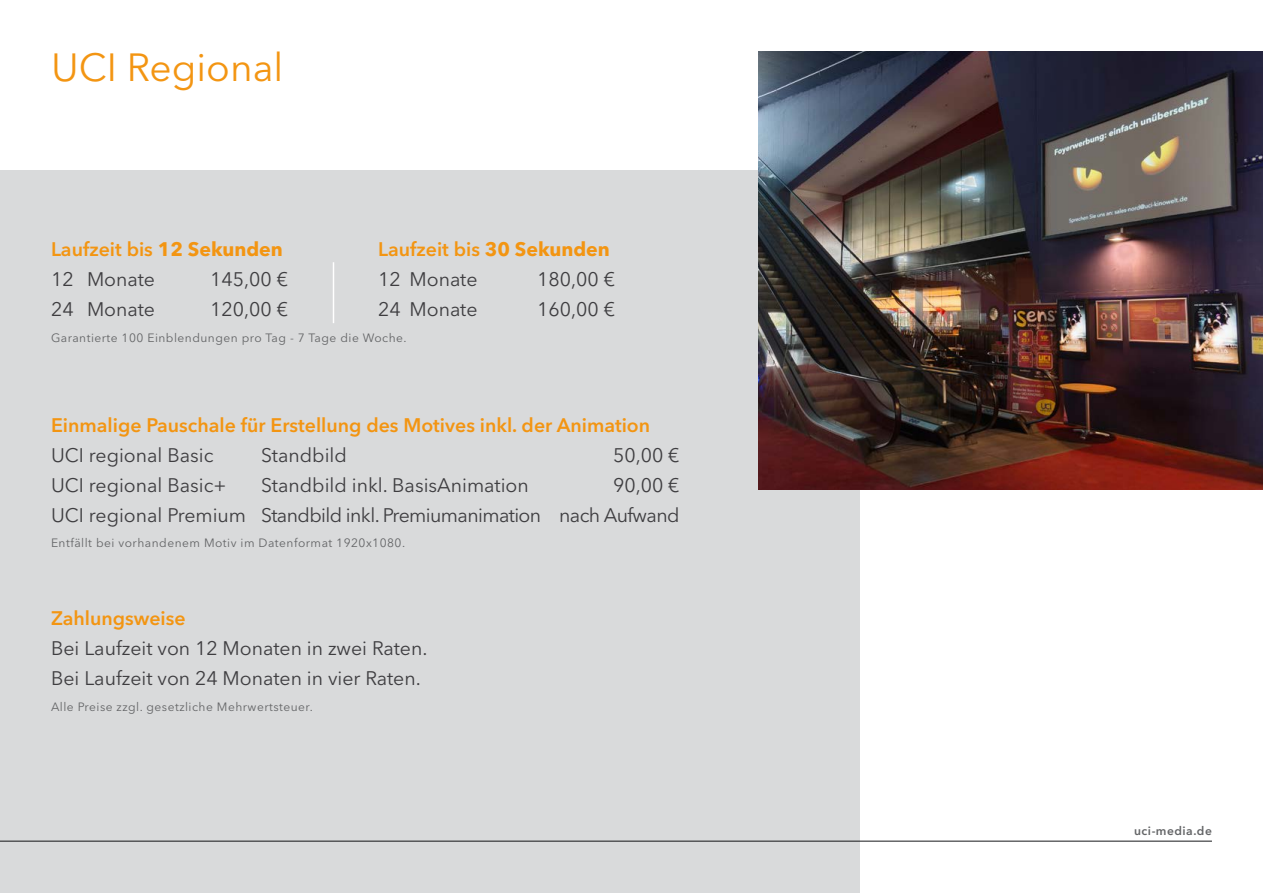
<style>
.page{position:relative;width:1263px;height:893px;background:#fff}
.page>*{position:absolute;margin:0;border:0;box-sizing:border-box;transform-origin:0 0}
.t1{font:39px "Avenir Next LT Pro";color:#f39512}
.t2{font:19.5px/30px "Avenir Next LT Pro";color:#3e3d40}
.t3{font:600 19.5px "Avenir Next LT Pro";color:#f39512}
.t4{font:19.5px/30px "Avenir Next LT Pro";letter-spacing:-.03em;color:#3e3d40;text-align:right}
.t5{font:12px "Avenir Next LT Pro";letter-spacing:.04em;color:#646567}
.t6{font:600 12px "Avenir Next LT Pro";letter-spacing:.04em;color:#646567}
.s1{font-weight:700}
</style>
<div class="page">
<hr style="left:0;top:840px;width:1212px;height:2px;background:#646567">
<div style="left:0;top:170px;width:859px;height:723px;background:#d9dadb"></div>
<img style="left:758px;top:51px;width:505px;height:439px">
<hr style="left:333px;top:262px;width:1px;height:61px;background:#fff">
<h1 class="t1" style="left:51px;top:44px;width:234px">UCI Regional</h1>
<p class="t3" style="left:51px;top:237px;width:233px">Laufzeit bis <span class="s1">12 Sekunden</span></p>
<p class="t3" style="left:378px;top:237px;width:233px">Laufzeit bis <span class="s1">30 Sekunden</span></p>
<p class="t2" style="left:51px;top:264px;width:106px">12 Monate</p>
<p class="t2" style="left:210px;top:264px;width:79px">145,00 €</p>
<p class="t2" style="left:378px;top:264px;width:101px">12 Monate</p>
<p class="t2" style="left:537px;top:264px;width:79px">180,00 €</p>
<p class="t2" style="left:51px;top:294px;width:106px">24 Monate</p>
<p class="t2" style="left:210px;top:294px;width:79px">120,00 €</p>
<p class="t2" style="left:378px;top:294px;width:101px">24 Monate</p>
<p class="t2" style="left:537px;top:294px;width:79px">160,00 €</p>
<p class="t5" style="left:51px;top:330px;width:357px">Garantierte 100 Einblendungen pro Tag - 7 Tage die Woche.</p>
<p class="t3" style="left:51px;top:413px;width:601px">Einmalige Pauschale für Erstellung des Motives inkl. der Animation</p>
<p class="t2" style="left:51px;top:440px;width:164px">UCI regional Basic</p>
<p class="t2" style="left:261px;top:440px;width:87px">Standbild</p>
<p class="t2" style="left:613px;top:440px;width:68px">50,00 €</p>
<p class="t2" style="left:51px;top:470px;width:177px">UCI regional Basic+</p>
<p class="t2" style="left:261px;top:470px;width:269px">Standbild inkl. BasisAnimation</p>
<p class="t4" style="left:51px;top:470px;width:630px">90,00 €<br>UCI regional Premium Standbild inkl. Premiumanimation nach Aufwand</p>
<p class="t5" style="left:51px;top:536px;width:356px">Entfällt bei vorhandenem Motiv im Datenformat 1920x1080.</p>
<p class="t3" style="left:51px;top:606px;width:136px">Zahlungsweise</p>
<p class="t2" style="left:51px;top:633px;width:378px">Bei Laufzeit von 12 Monaten in zwei Raten.<br>Bei Laufzeit von 24 Monaten in vier Raten.</p>
<p class="t5" style="left:51px;top:699px;width:263px">Alle Preise zzgl. gesetzliche Mehrwertsteuer.</p>
<p class="t6" style="left:1134px;top:823px;width:79px">uci-media.de</p>
</div>
